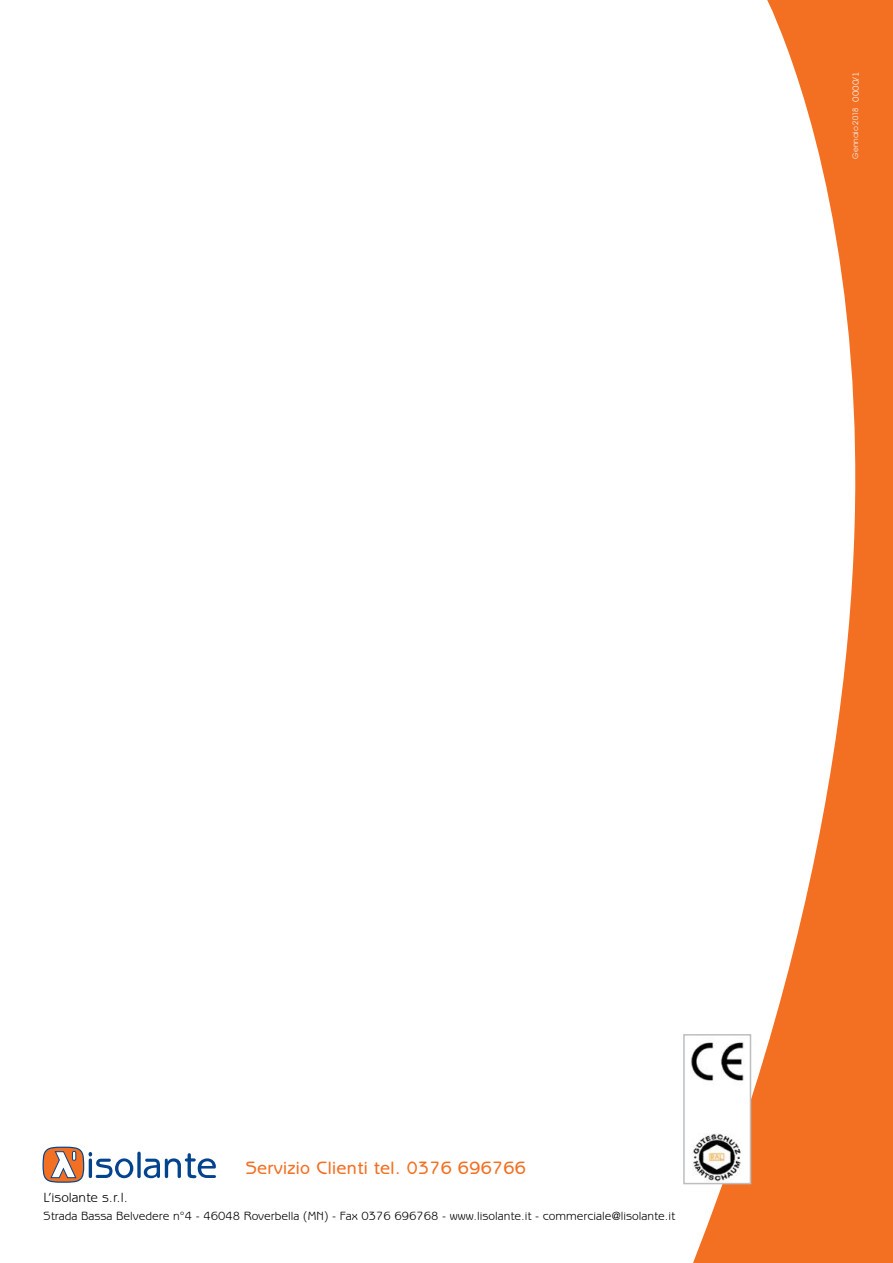
<style>
.page{position:relative;width:893px;height:1263px;background:#fff}
.page>*{position:absolute;margin:0;border:0;box-sizing:border-box;transform-origin:0 0}
.t1{font:500 18px "Benguiat Gothic Std";letter-spacing:.02em;color:#f36f21}
.t2{font:13.5px "Benguiat Gothic Std";color:#000}
.t3{font:12px "Benguiat Gothic Std";color:#000}
.t4{font:9px "Benguiat Gothic Std";color:#fff}
.t5{font:7.5px "Avant Garde LT";color:#f3f4f4}
</style>
<div class="page">
<svg style="left:137px;top:1152px;width:4px;height:26px"></svg>
<svg style="left:144px;top:1153px;width:72px;height:25px"></svg>
<svg style="left:42px;top:1146px;width:91px;height:37px"></svg>
<svg style="left:685px;top:0;width:208px;height:1263px"></svg>
<div style="left:683px;top:1034px;width:68px;height:150px;background:#fff;border:2px solid #bcbec0"></div>
<img style="left:691px;top:1042px;width:53px;height:39px">
<img style="left:693px;top:1133px;width:48px;height:48px">
<div style="left:828px;top:103px;width:64px;height:72px;background:#f36f21"></div>
<p class="t4" style="left:850px;top:167px;width:97px;rotate:-90deg">Gennaio 2016 - 0000/1</p>
<p class="t5" style="left:851px;top:159px;width:52px;rotate:-90deg">Gennaio 2018</p>
<h1 class="t1" style="left:246px;top:1157px;width:281px">Servizio Clienti tel. 0376 696766</h1>
<p class="t2" style="left:44px;top:1190px;width:86px">L’isolante s.r.l.</p>
<p class="t3" style="left:44px;top:1209px;width:633px">Strada Bassa Belvedere n°4 - 46048 Roverbella (MN) - Fax 0376 696768 - www.lisolante.it - commerciale@lisolante.it</p>
</div>
